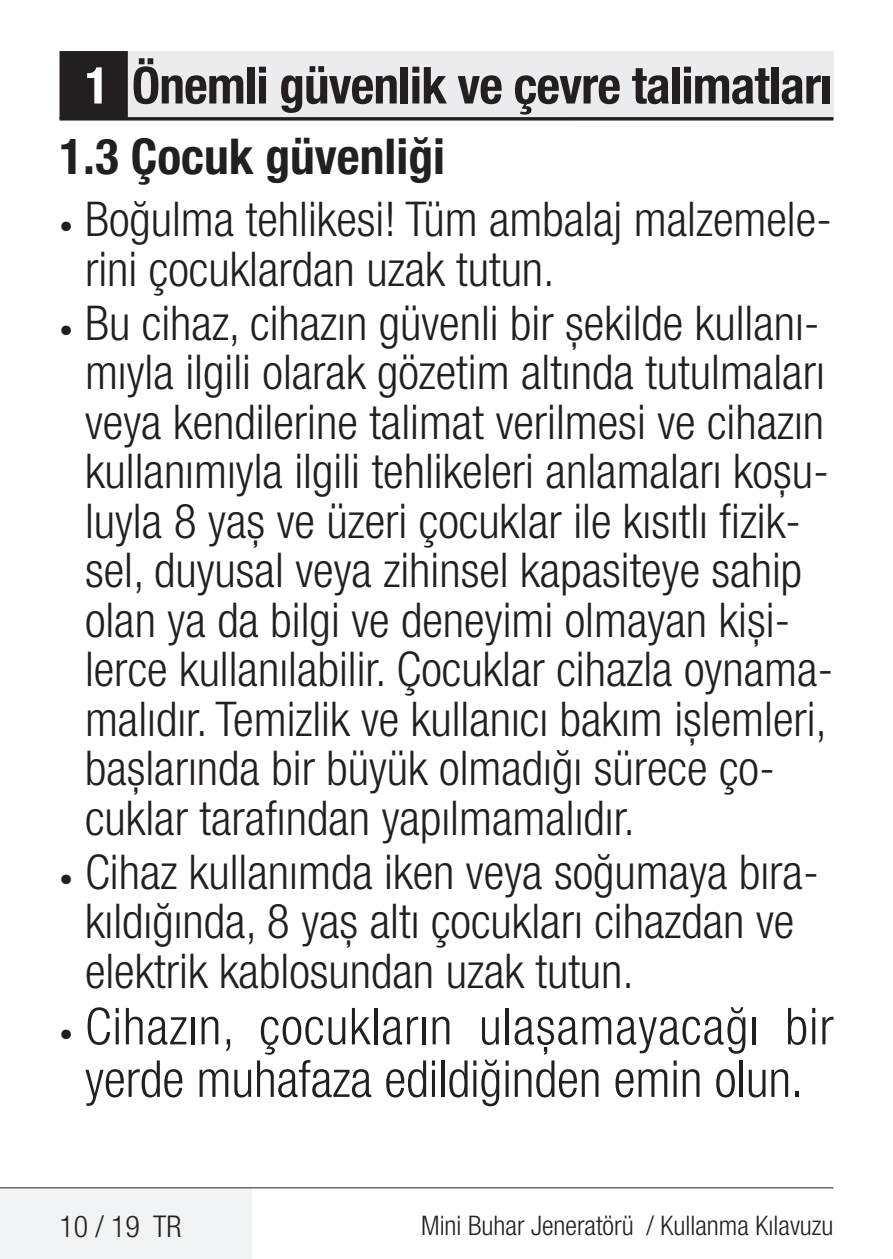
<style>
.page{position:relative;width:893px;height:1259px;background:#fff}
.page>*{position:absolute;margin:0;border:0;box-sizing:border-box;transform-origin:0 0}
.t1{font:300 condensed 51px/52.5px "Helvetica Neue LT Pro";letter-spacing:.02em;color:#231f20;text-align:center}
.t2{font:700 condensed 51px "Helvetica Neue LT Pro";letter-spacing:-.015em;color:#231f20}
.t3{font:700 condensed 49.5px "Helvetica Neue LT Pro";color:#231f20}
.t4{font:300 condensed 48px/49.5px "Helvetica Neue LT Pro";color:#231f20}
.t5{font:300 condensed 30px "Helvetica Neue LT Pro";color:#231f20}
.t6{font:300 condensed 27px "Helvetica Neue LT Pro";color:#231f20}
.s1{color:#fff}
.s2{font-weight:700;font-size:27px}
</style>
<div class="page">
<div style="left:60px;top:51px;width:773px;height:68px;background:#ececee"></div>
<hr style="left:60px;top:117px;width:773px;height:3px;background:#231f20">
<div style="left:61px;top:53px;width:65px;height:65px;background:#231f20"></div>
<div style="left:60px;top:51px;width:68px;height:68px;border:3px solid #231f20"></div>
<div style="left:0;top:1188px;width:252px;height:71px;background:#f2f3f4"></div>
<hr style="left:0;top:1187px;width:833px;height:1px;background:#231f20">
<p class="t2" style="left:85px;top:54px;width:749px"><span class="s1">1</span> Önemli güvenlik ve çevre talimatları</p>
<p class="t3" style="left:60px;top:126px;width:387px">1.3 Çocuk güvenliği</p>
<p class="t4" style="left:85px;top:194px;width:749px;text-indent:-26px"><span class="s2">•</span> Boğulma tehlikesi! Tüm ambalaj malzemele&shy;rini çocuklardan uzak tutun.</p>
<p class="t4" style="left:85px;top:297px;width:750px;text-indent:-26px"><span class="s2">•</span> Bu cihaz, cihazın güvenli bir şekilde kullanı&shy;mıyla ilgili olarak gözetim altında tutulmaları veya kendilerine talimat verilmesi ve cihazın kullanımıyla ilgili tehlikeleri anlamaları koşu&shy;luyla 8 yaş ve üzeri çocuklar ile kısıtlı fizik&shy;sel, duyusal veya zihinsel kapasiteye sahip olan ya da bilgi ve deneyimi olmayan kişi&shy;lerce kullanılabilir. Çocuklar cihazla oynama&shy;malıdır. Temizlik ve kullanıcı bakım işlemleri, başlarında bir büyük olmadığı sürece ço&shy;cuklar tarafından yapılmamalıdır.</p>
<p class="t4" style="left:85px;top:846px;width:735px;text-indent:-26px"><span class="s2">•</span> Cihaz kullanımda iken veya soğumaya bıra&shy;kıldığında, 8 yaş altı çocukları cihazdan ve elektrik kablosundan uzak tutun.</p>
<p class="t1" style="left:60px;top:999px;width:776px"><span class="s2">•</span> Cihazın, çocukların ulaşamayacağı bir yerde muhafaza edildiğinden emin olun.</p>
<p class="t5" style="left:60px;top:1208px;width:123px">10 / 19 TR</p>
<p class="t6" style="left:421px;top:1210px;width:414px">Mini Buhar Jeneratörü / Kullanma Kılavuzu</p>
</div>
